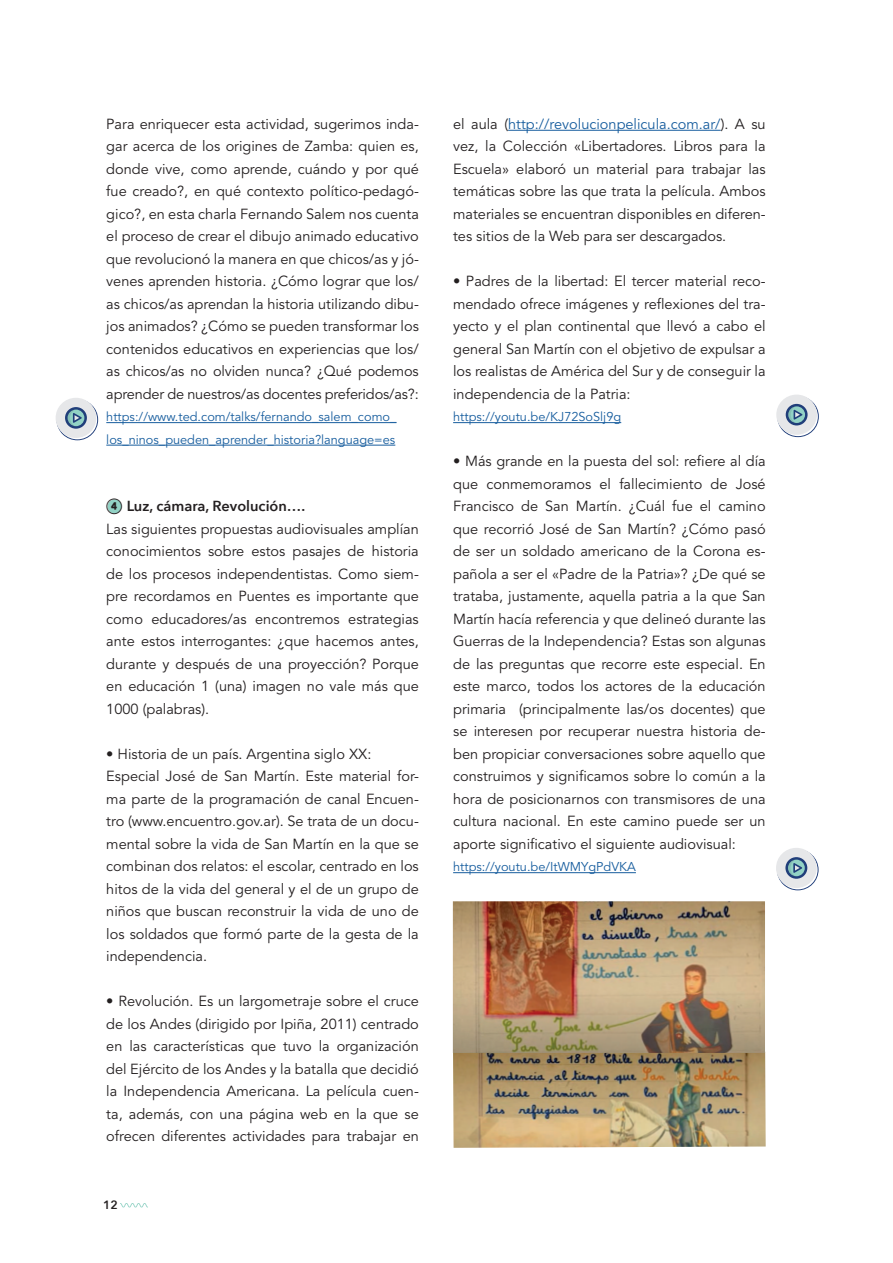
<style>
.page{position:relative;width:893px;height:1263px;background:#fff}
.page>*{position:absolute;margin:0;border:0;box-sizing:border-box;transform-origin:0 0}
.t1{font:14.55px/22.5px "Avenir LT Std";color:#231f20;text-align:justify}
.t2{font:600 14.55px "Avenir Next";color:#231f20}
.t3{font:12.75px/22.5px "Avenir LT Std";color:#175d9e}
.t4{font:600 12px "Avenir Next";color:#231f20}
.s1{font-family:"Lato";font-weight:800}
.s2{color:#175d9e}
</style>
<div class="page">
<svg style="left:120px;top:1203px;width:28px;height:4px"></svg>
<div style="left:108px;top:499px;width:14px;height:14px;background:#92d2c5;border-radius:50%"></div>
<hr style="left:106px;top:422px;width:290px;height:1px;background:#175d9e">
<hr style="left:106px;top:445px;width:289px;height:1px;background:#175d9e">
<svg style="left:56px;top:399px;width:42px;height:41px"></svg>
<div style="left:776px;top:848px;width:41px;height:40px;background:#e6e7e9;border-radius:50%"></div>
<svg style="left:777px;top:849px;width:42px;height:41px"></svg>
<hr style="left:508px;top:130px;width:213px;height:1px;background:#175d9e">
<hr style="left:453px;top:422px;width:168px;height:1px;background:#175d9e">
<hr style="left:453px;top:872px;width:183px;height:1px;background:#175d9e">
<img style="left:453px;top:901px;width:313px;height:247px">
<svg style="left:776px;top:394px;width:41px;height:41px"></svg>
<svg style="left:777px;top:396px;width:42px;height:41px"></svg>
<p class="t1" style="left:106px;top:113px;width:314px">Para enriquecer esta actividad, sugerimos inda&shy;gar acerca de los origines de Zamba: quien es, donde vive, como aprende, cuándo y por qué fue creado?, en qué contexto político-pedagó&shy;gico?, en esta charla Fernando Salem nos cuenta el proceso de crear el dibujo animado educativo que revolucionó la manera en que chicos/as y jó&shy;venes aprenden historia. ¿Cómo lograr que los/ as chicos/as aprendan la historia utilizando dibu&shy;jos animados? ¿Cómo se pueden transformar los contenidos educativos en experiencias que los/ as chicos/as no olviden nunca? ¿Qué podemos aprender de nuestros/as docentes preferidos/as?:</p>
<p class="t3" style="left:106px;top:406px;width:292px">https://www.ted.com/talks/fernando_salem_como_ los_ninos_pueden_aprender_historia?language=es</p>
<p class="t2" style="left:106px;top:497px;width:200px"><span class="s1">④</span> Luz, cámara, Revolución….</p>
<p class="t1" style="left:106px;top:518px;width:314px">Las siguientes propuestas audiovisuales amplían conocimientos sobre estos pasajes de historia de los procesos independentistas. Como siem&shy;pre recordamos en Puentes es importante que como educadores/as encontremos estrategias ante estos interrogantes: ¿que hacemos antes, durante y después de una proyección? Porque en educación 1 (una) imagen no vale más que 1000 (palabras).</p>
<p class="t1" style="left:106px;top:743px;width:314px;text-align:left">• Historia de un país. Argentina siglo XX:<br>Especial José de San Martín. Este material for&shy;ma parte de la programación de canal Encuen&shy;tro (www.encuentro.gov.ar). Se trata de un docu&shy;mental sobre la vida de San Martín en la que se combinan dos relatos: el escolar, centrado en los hitos de la vida del general y el de un grupo de niños que buscan reconstruir la vida de uno de los soldados que formó parte de la gesta de la independencia.</p>
<p class="t1" style="left:106px;top:990px;width:314px">• Revolución. Es un largometraje sobre el cruce de los Andes (dirigido por Ipiña, 2011) centrado en las características que tuvo la organización del Ejército de los Andes y la batalla que decidió la Independencia Americana. La película cuen&shy;ta, además, con una página web en la que se ofrecen diferentes actividades para trabajar en</p>
<p class="t4" style="left:103px;top:1197px;width:16px">12</p>
<p class="t1" style="left:453px;top:113px;width:314px">el aula (<span class="s2">http://revolucionpelicula.com.ar/</span>). A su vez, la Colección «Libertadores. Libros para la Escuela» elaboró un material para trabajar las temáticas sobre las que trata la película. Ambos materiales se encuentran disponibles en diferen&shy;tes sitios de la Web para ser descargados.</p>
<p class="t1" style="left:453px;top:270px;width:314px">• Padres de la libertad: El tercer material reco&shy;mendado ofrece imágenes y reflexiones del tra&shy;yecto y el plan continental que llevó a cabo el general San Martín con el objetivo de expulsar a los realistas de América del Sur y de conseguir la independencia de la Patria:</p>
<p class="t3" style="left:453px;top:406px;width:170px">https://youtu.be/KJ72SoSlj9g</p>
<p class="t1" style="left:453px;top:450px;width:314px">• Más grande en la puesta del sol: refiere al día que conmemoramos el fallecimiento de José Francisco de San Martín. ¿Cuál fue el camino que recorrió José de San Martín? ¿Cómo pasó de ser un soldado americano de la Corona es&shy;pañola a ser el «Padre de la Patria»? ¿De qué se trataba, justamente, aquella patria a la que San Martín hacía referencia y que delineó durante las Guerras de la Independencia? Estas son algunas de las preguntas que recorre este especial. En este marco, todos los actores de la educación primaria (principalmente las/os docentes) que se interesen por recuperar nuestra historia de&shy;ben propiciar conversaciones sobre aquello que construimos y significamos sobre lo común a la hora de posicionarnos con transmisores de una cultura nacional. En este camino puede ser un aporte significativo el siguiente audiovisual:</p>
<p class="t3" style="left:453px;top:856px;width:184px">https://youtu.be/ItWMYgPdVKA</p>
</div>
